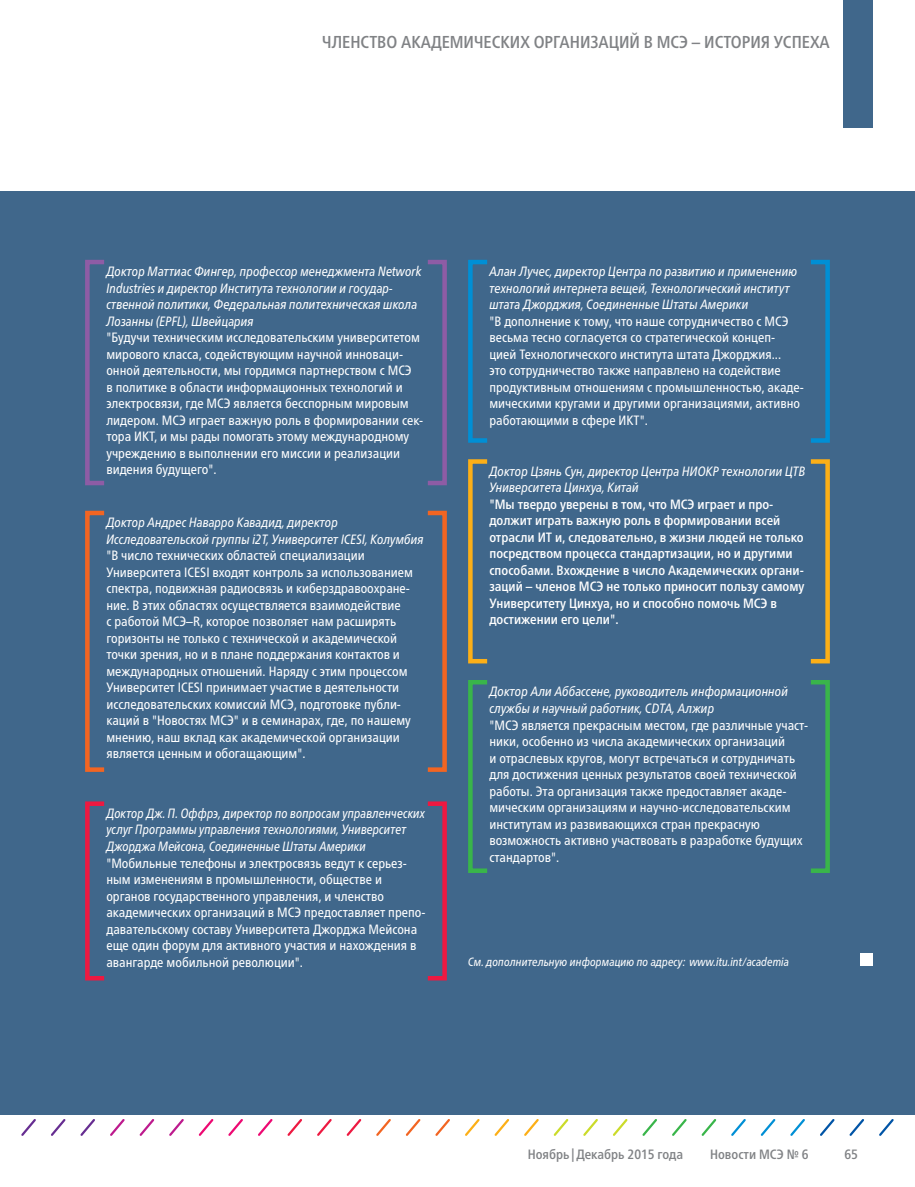
<style>
.page{position:relative;width:915px;height:1187px;background:#fff}
.page>*{position:absolute;margin:0;border:0;box-sizing:border-box;transform-origin:0 0}
.t1{font:500 condensed 17.25px "Frutiger Neue LTW1 G";color:#808285}
.t2{font:condensed 13.5px/16.5px "Frutiger Neue LTW1 G";color:#fff}
.t3{font:italic condensed 13.5px/16.5px "Frutiger Neue LTW1 G";color:#fff}
.t4{font:500 condensed 13.5px/16.5px "Frutiger Neue LTW1 G";color:#fff}
.t5{font:500 condensed 13.5px "Frutiger Neue LTW1 G";color:#808285}
.t6{font:italic condensed 12px "Frutiger Neue LTW1 G";color:#fff}
</style>
<div class="page">
<div style="left:0;top:191px;width:914px;height:923px;background:#40678b"></div>
<div style="left:85px;top:260px;width:21px;height:225px;border:4px solid #8e5ca5"></div>
<div style="left:425px;top:260px;width:21px;height:225px;border:4px solid #8e5ca5"></div>
<div style="left:85px;top:510px;width:21px;height:261px;border:4px solid #f26522"></div>
<div style="left:425px;top:510px;width:21px;height:261px;border:4px solid #f26522"></div>
<div style="left:85px;top:801px;width:21px;height:179px;border:4px solid #ed1941"></div>
<div style="left:425px;top:801px;width:21px;height:179px;border:4px solid #ed1941"></div>
<div style="left:468px;top:260px;width:21px;height:182px;border:4px solid #008fd5"></div>
<div style="left:808px;top:260px;width:21px;height:182px;border:4px solid #008fd5"></div>
<div style="left:468px;top:459px;width:21px;height:204px;border:4px solid #fcaf17"></div>
<div style="left:808px;top:459px;width:21px;height:204px;border:4px solid #fcaf17"></div>
<div style="left:468px;top:680px;width:21px;height:192px;border:4px solid #39b54a"></div>
<div style="left:808px;top:680px;width:21px;height:192px;border:4px solid #39b54a"></div>
<div style="left:859px;top:952px;width:13px;height:13px;background:#fff"></div>
<svg style="left:21px;top:1119px;width:15px;height:17px"></svg>
<svg style="left:51px;top:1119px;width:15px;height:17px"></svg>
<svg style="left:80px;top:1119px;width:15px;height:17px"></svg>
<svg style="left:110px;top:1119px;width:15px;height:17px"></svg>
<svg style="left:139px;top:1119px;width:16px;height:17px"></svg>
<svg style="left:169px;top:1119px;width:15px;height:17px"></svg>
<svg style="left:198px;top:1119px;width:16px;height:17px"></svg>
<svg style="left:228px;top:1119px;width:15px;height:17px"></svg>
<svg style="left:258px;top:1119px;width:15px;height:17px"></svg>
<svg style="left:287px;top:1119px;width:15px;height:17px"></svg>
<svg style="left:317px;top:1119px;width:15px;height:17px"></svg>
<svg style="left:346px;top:1119px;width:16px;height:17px"></svg>
<svg style="left:376px;top:1119px;width:15px;height:17px"></svg>
<svg style="left:405px;top:1119px;width:16px;height:17px"></svg>
<svg style="left:435px;top:1119px;width:15px;height:17px"></svg>
<svg style="left:465px;top:1119px;width:15px;height:17px"></svg>
<svg style="left:494px;top:1119px;width:16px;height:17px"></svg>
<svg style="left:524px;top:1119px;width:15px;height:17px"></svg>
<svg style="left:553px;top:1119px;width:16px;height:17px"></svg>
<svg style="left:583px;top:1119px;width:15px;height:17px"></svg>
<svg style="left:613px;top:1119px;width:15px;height:17px"></svg>
<svg style="left:642px;top:1119px;width:15px;height:17px"></svg>
<svg style="left:672px;top:1119px;width:15px;height:17px"></svg>
<svg style="left:701px;top:1119px;width:16px;height:17px"></svg>
<svg style="left:731px;top:1119px;width:15px;height:17px"></svg>
<svg style="left:760px;top:1119px;width:16px;height:17px"></svg>
<svg style="left:790px;top:1119px;width:15px;height:17px"></svg>
<svg style="left:820px;top:1119px;width:15px;height:17px"></svg>
<svg style="left:849px;top:1119px;width:15px;height:17px"></svg>
<svg style="left:879px;top:1119px;width:15px;height:17px"></svg>
<div style="left:842px;top:0;width:30px;height:128px;background:#40678b"></div>
<p class="t1" style="left:322px;top:32px;width:30px">Членство</p>
<p class="t1" style="left:401px;top:32px;width:12px">академи</p>
<p class="t1" style="left:474px;top:32px;width:20px">чески</p>
<p class="t1" style="left:520px;top:32px;width:24px">х организаций</p>
<p class="t1" style="left:643px;top:32px;width:71px">в МСЭ – история</p>
<p class="t1" style="left:773px;top:32px;width:10px">успе</p>
<p class="t1" style="left:809px;top:32px;width:20px">ха</p>
<p class="t3" style="left:106px;top:263px;width:316px">Доктор Маттиас Фингер, профессор менеджмента Network Industries и директор Института технологии и государ&shy;ственной политики, Федеральная политехническая школа Лозанны (EPFL), Швейцария</p>
<p class="t2" style="left:106px;top:329px;width:318px">"Будучи техническим исследовательским университетом мирового класса, содействующим научной инноваци&shy;онной деятельности, мы гордимся партнерством с МСЭ<br>в политике в области информационных технологий и электросвязи, где МСЭ является бесспорным мировым лидером. МСЭ играет важную роль в формировании сек&shy;тора ИКТ, и мы рады помогать этому международному учреждению в выполнении его миссии и реализации видения будущего".</p>
<p class="t3" style="left:106px;top:514px;width:319px">Доктор Андрес Наварро Кавадид, директор<br>Исследовательской группы i2T, Университет ICESI, Колумбия</p>
<p class="t2" style="left:106px;top:547px;width:308px">"В число технических областей специализации Университета ICESI входят контроль за использованием спектра, подвижная радиосвязь и киберздравоохране&shy;ние. В этих областях осуществляется взаимодействие<br>с работой МСЭ–R, которое позволяет нам расширять горизонты не только с технической и академической точки зрения, но и в плане поддержания контактов и международных отношений. Наряду с этим процессом Университет ICESI принимает участие в деятельности исследовательских комиссий МСЭ, подготовке публи&shy;каций в "Новостях МСЭ" и в семинарах, где, по нашему мнению, наш вклад как академической организации является ценным и обогащающим".</p>
<p class="t3" style="left:106px;top:805px;width:320px">Доктор Дж. П. Оффрэ, директор по вопросам управленческих услуг Программы управления технологиями, Университет<br>Джорджа Мейсона, Соединенные Штаты Америки</p>
<p class="t2" style="left:106px;top:854px;width:320px">"Мобильные телефоны и электросвязь ведут к серьез&shy;ным изменениям в промышленности, обществе и органов государственного управления, и членство академических организаций в МСЭ предоставляет препо&shy;давательскому составу Университета Джорджа Мейсона еще один форум для активного участия и нахождения в авангарде мобильной революции".</p>
<p class="t3" style="left:489px;top:263px;width:309px">Алан Лучес, директор Центра по развитию и применению технологий интернета вещей, Технологический институт штата Джорджия, Соединенные Штаты Америки</p>
<p class="t2" style="left:489px;top:313px;width:316px">"В дополнение к тому, что наше сотрудничество с МСЭ весьма тесно согласуется со стратегической концеп&shy;цией Технологического института штата Джорджия...<br>это сотрудничество также направлено на содействие продуктивным отношениям с промышленностью, акаде&shy;мическими кругами и другими организациями, активно работающими в сфере ИКТ".</p>
<p class="t3" style="left:489px;top:463px;width:317px">Доктор Цзянь Сун, директор Центра НИОКР технологии ЦТВ<br>Университета Цинхуа, Китай</p>
<p class="t4" style="left:489px;top:495px;width:316px">"Мы твердо уверены в том, что МСЭ играет и про&shy;должит играть важную роль в формировании всей отрасли ИТ и, следовательно, в жизни людей не только посредством процесса стандартизации, но и другими способами. Вхождение в число Академических органи&shy;заций – членов МСЭ не только приносит пользу самому Университету Цинхуа, но и способно помочь МСЭ в достижении его цели".</p>
<p class="t3" style="left:489px;top:683px;width:300px">Доктор Али Аббассене, руководитель информационной службы и научный работник, CDTA, Алжир</p>
<p class="t2" style="left:489px;top:716px;width:320px">"МСЭ является прекрасным местом, где различные участ&shy;ники, особенно из числа академических организаций<br>и отраслевых кругов, могут встречаться и сотрудничать для достижения ценных результатов своей технической работы. Эта организация также предоставляет акаде&shy;мическим организациям и научно-исследовательским институтам из развивающихся стран прекрасную возможность активно участвовать в разработке будущих стандартов".</p>
<p class="t6" style="left:468px;top:954px;width:322px">См. дополнительную информацию по адресу: www.itu.int/academia</p>
<p class="t5" style="left:527px;top:1146px;width:157px">Ноябрь |Декабрь 2015 года</p>
<p class="t5" style="left:710px;top:1146px;width:100px">Новости МСЭ № 6</p>
<p class="t5" style="left:844px;top:1146px;width:15px">65</p>
</div>
